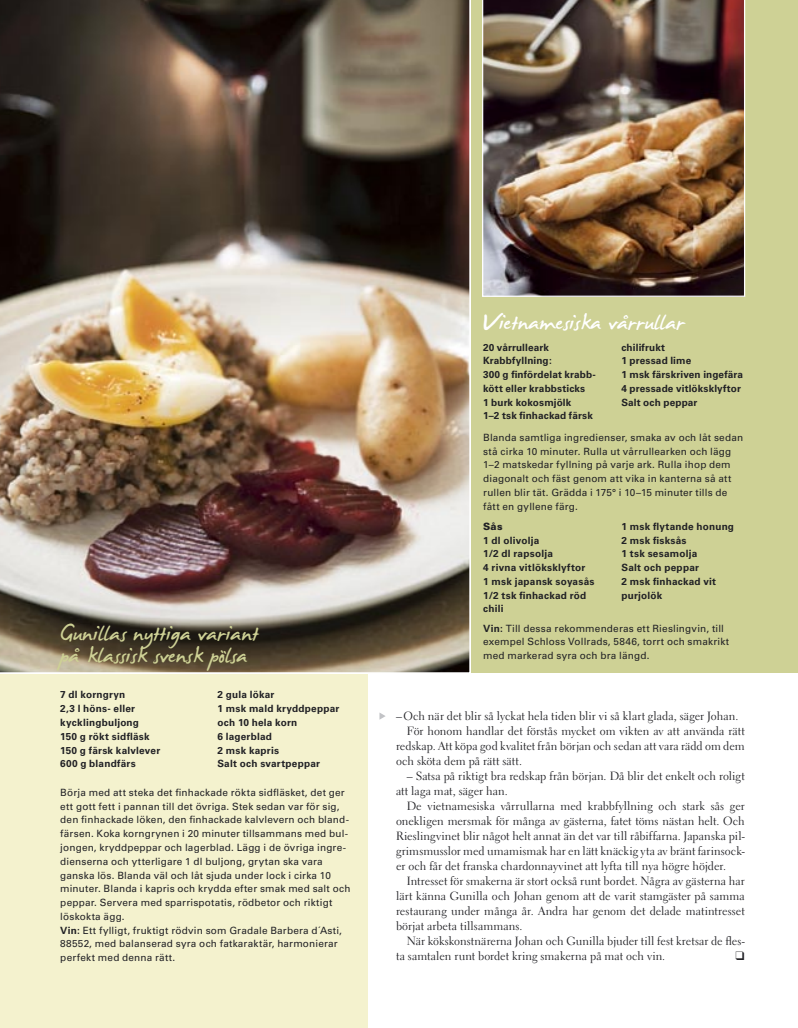
<style>
.page{position:relative;width:798px;height:1028px;background:#fff}
.page>*{position:absolute;margin:0;border:0;box-sizing:border-box;transform-origin:0 0}
.Citat{font:37.5px "James Fajardo";color:#ced195}
.Citat-2{font:37.5px "James Fajardo";color:#fff}
.Brödtext__indrag{font:11.88px/15px "Electra LH";letter-spacing:.005em;color:#212125;text-align:justify}
.Brödtext{font:11.88px "Electra LH";letter-spacing:.005em;color:#212125}
.Bildtext{font:10px/13.8px "Univers LT Std";letter-spacing:.02em;color:#212125}
.Bildtext-2{font:700 10px/13.8px "Univers LT Std";letter-spacing:.02em;color:#212125}
.Bildtext-3{font:900 10px "Univers LT Std";color:#212125}
.s1{font-weight:700}
</style>
<div class="page">
<div style="left:0;top:673px;width:367px;height:355px;background:#f4f2ce"></div>
<div style="left:470px;top:0;width:327px;height:672px;background:#ced195"></div>
<img style="left:0;top:0;width:470px;height:673px">
<img style="left:482px;top:0;width:263px;height:297px">
<svg style="left:379px;top:712px;width:6px;height:7px"></svg>
<p class="Citat" style="left:60px;top:613px;width:200px">Gunillas nyttiga variant</p>
<p class="Citat" style="left:60px;top:636px;width:189px">på klassisk svensk pölsa</p>
<p class="Bildtext-2" style="left:60px;top:688px;width:67px">7 dl korngryn</p>
<p class="Bildtext-2" style="left:60px;top:702px;width:80px">2,3 l höns- eller kycklingbuljong</p>
<p class="Bildtext-2" style="left:60px;top:729px;width:91px">150 g rökt sidfläsk</p>
<p class="Bildtext-2" style="left:60px;top:743px;width:101px">150 g färsk kalvlever</p>
<p class="Bildtext-2" style="left:60px;top:757px;width:77px">600 g blandfärs</p>
<p class="Bildtext-2" style="left:217px;top:688px;width:58px">2 gula lökar</p>
<p class="Bildtext-2" style="left:217px;top:702px;width:123px">1 msk mald kryddpeppar och 10 hela korn</p>
<p class="Bildtext-2" style="left:217px;top:729px;width:56px">6 lagerblad</p>
<p class="Bildtext-2" style="left:217px;top:743px;width:63px">2 msk kapris</p>
<p class="Bildtext-2" style="left:217px;top:757px;width:104px">Salt och svartpeppar</p>
<p class="Bildtext" style="left:60px;top:785px;width:291px">Börja med att steka det finhackade rökta sidfläsket, det ger ett gott fett i pannan till det övriga. Stek sedan var för sig, den finhackade löken, den finhackade kalvlevern och bland&shy;färsen. Koka korngrynen i 20 minuter tillsammans med bul&shy;jongen, kryddpeppar och lagerblad. Lägg i de övriga ingre&shy;dienserna och ytterligare 1 dl buljong, grytan ska vara ganska lös. Blanda väl och låt sjuda under lock i cirka 10 minuter. Blanda i kapris och krydda efter smak med salt och peppar. Servera med sparrispotatis, rödbetor och riktigt löskokta ägg.</p>
<p class="Bildtext" style="left:60px;top:923px;width:283px"><span class="s1">Vin:</span> Ett fylligt, fruktigt rödvin som Gradale Barbera d´Asti,<br>88552, med balanserad syra och fatkaraktär, harmonierar perfekt med denna rätt.</p>
<p class="Citat-2" style="left:483px;top:303px;width:203px">Vietnamesiska vårrullar</p>
<p class="Bildtext-2" style="left:483px;top:340px;width:67px">20 vårrulleark</p>
<p class="Bildtext-2" style="left:483px;top:354px;width:70px">Krabbfyllning:</p>
<p class="Bildtext-2" style="left:483px;top:368px;width:114px">300 g finfördelat krabb&shy;kött eller krabbsticks</p>
<p class="Bildtext-2" style="left:483px;top:395px;width:90px">1 burk kokosmjölk</p>
<p class="Bildtext-2" style="left:483px;top:409px;width:111px">1–2 tsk finhackad färsk</p>
<p class="Bildtext-2" style="left:621px;top:340px;width:45px">chilifrukt</p>
<p class="Bildtext-2" style="left:621px;top:354px;width:71px">1 pressad lime</p>
<p class="Bildtext-2" style="left:621px;top:368px;width:123px">1 msk färskriven ingefära</p>
<p class="Bildtext-2" style="left:621px;top:381px;width:121px">4 pressade vitlöksklyftor</p>
<p class="Bildtext-2" style="left:621px;top:395px;width:78px">Salt och peppar</p>
<p class="Bildtext" style="left:483px;top:430px;width:261px">Blanda samtliga ingredienser, smaka av och låt sedan stå cirka 10 minuter. Rulla ut vårrullearken och lägg 1–2 matskedar fyllning på varje ark. Rulla ihop dem diagonalt och fäst genom att vika in kanterna så att rullen blir tät. Grädda i 175° i 10–15 minuter tills de fått en gyllene färg.</p>
<p class="Bildtext-3" style="left:483px;top:520px;width:21px">Sås</p>
<p class="Bildtext-2" style="left:483px;top:533px;width:58px">1 dl olivolja</p>
<p class="Bildtext-2" style="left:483px;top:547px;width:71px">1/2 dl rapsolja</p>
<p class="Bildtext-2" style="left:483px;top:561px;width:104px">4 rivna vitlöksklyftor</p>
<p class="Bildtext-2" style="left:483px;top:574px;width:113px">1 msk japansk soyasås</p>
<p class="Bildtext-2" style="left:483px;top:588px;width:105px">1/2 tsk finhackad röd chili</p>
<p class="Bildtext-2" style="left:621px;top:519px;width:114px">1 msk flytande honung</p>
<p class="Bildtext-2" style="left:621px;top:533px;width:66px">2 msk fisksås</p>
<p class="Bildtext-2" style="left:621px;top:547px;width:77px">1 tsk sesamolja</p>
<p class="Bildtext-2" style="left:621px;top:561px;width:79px">Salt och peppar</p>
<p class="Bildtext-2" style="left:621px;top:574px;width:96px">2 msk finhackad vit purjolök</p>
<p class="Bildtext" style="left:483px;top:621px;width:247px"><span class="s1">Vin:</span> Till dessa rekommenderas ett Rieslingvin, till exempel Schloss Vollrads, 5846, torrt och smakrikt med markerad syra och bra längd.</p>
<p class="Brödtext" style="left:396px;top:709px;width:344px">– Och när det blir så lyckat hela tiden blir vi så klart glada, säger Johan.</p>
<p class="Brödtext__indrag" style="left:396px;top:723px;width:350px;text-indent:11px">För honom handlar det förstås mycket om vikten av att använda rätt redskap. Att köpa god kvalitet från början och sedan att vara rädd om dem och sköta dem på rätt sätt.</p>
<p class="Brödtext__indrag" style="left:396px;top:768px;width:350px;text-indent:11px">– Satsa på riktigt bra redskap från början. Då blir det enkelt och roligt att laga mat, säger han.</p>
<p class="Brödtext__indrag" style="left:396px;top:798px;width:350px;text-indent:11px">De vietnamesiska vårrullarna med krabbfyllning och stark sås ger onekligen mersmak för många av gästerna, fatet töms nästan helt. Och Rieslingvinet blir något helt annat än det var till råbiffarna. Japanska pil&shy;grimsmusslor med umamismak har en lätt knäckig yta av bränt farinsock&shy;er och får det franska chardonnayvinet att lyfta till nya högre höjder.</p>
<p class="Brödtext__indrag" style="left:396px;top:873px;width:350px;text-indent:11px">Intresset för smakerna är stort också runt bordet. Några av gästerna har lärt känna Gunilla och Johan genom att de varit stamgäster på samma restaurang under många år. Andra har genom det delade matintresset börjat arbeta tillsammans.</p>
<p class="Brödtext__indrag" style="left:396px;top:933px;width:350px;text-indent:11px">När kökskonstnärerna Johan och Gunilla bjuder till fest kretsar de fles&shy;ta samtalen runt bordet kring smakerna på mat och vin.</p>
</div>
